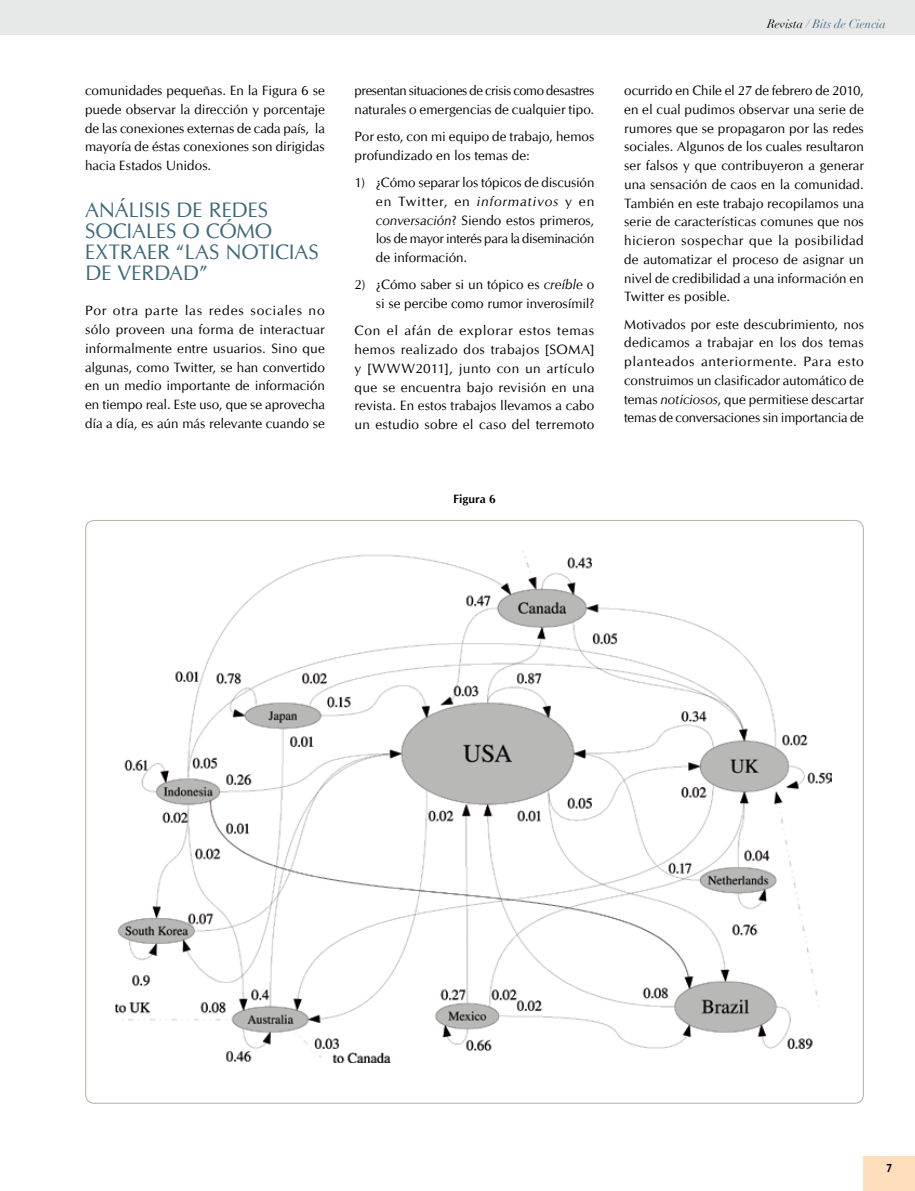
<style>
.page{position:relative;width:915px;height:1191px;background:#fff}
.page>*{position:absolute;margin:0;border:0;box-sizing:border-box;transform-origin:0 0}
.t1{font:21px "CG Omega";color:#3e6a7d}
.t2{font:13.5px/18.8px "CG Omega";color:#000;text-align:justify}
.t3{font:italic 12px "Didot";color:#3e6a7d}
.t4{font:700 12px "CG Omega";letter-spacing:.005em;color:#000}
.t5{font:700 12px "Officina San ITC";color:#000}
.s1{font-style:italic}
.s2{color:#000}
</style>
<div class="page">
<img style="left:115px;top:551px;width:716px;height:511px">
<div style="left:0;top:0;width:914px;height:34px;background:#e7e8e8"></div>
<div style="left:863px;top:1157px;width:51px;height:34px;background:#fedebb"></div>
<p class="t2" style="left:85px;top:81px;width:241px">comunidades pequeñas. En la Figura 6 se puede observar la dirección y porcentaje de las conexiones externas de cada país, la mayoría de éstas conexiones son dirigidas hacia Estados Unidos.</p>
<h1 class="t1" style="left:85px;top:198px;width:25px">Análisis</h1>
<h1 class="t1" style="left:176px;top:198px;width:45px">de redes</h1>
<h1 class="t1" style="left:85px;top:219px;width:13px">sociales</h1>
<h1 class="t1" style="left:182px;top:219px;width:73px">o cómo</h1>
<h1 class="t1" style="left:85px;top:240px;width:37px">extraer</h1>
<h1 class="t1" style="left:176px;top:240px;width:21px">“las</h1>
<h1 class="t1" style="left:225px;top:240px;width:13px">noticias</h1>
<h1 class="t1" style="left:85px;top:261px;width:47px">de verdad</h1>
<h1 class="t1" style="left:199px;top:261px;width:10px">”</h1>
<p class="t2" style="left:85px;top:302px;width:241px">Por otra parte las redes sociales no sólo proveen una forma de interactuar informalmente entre usuarios. Sino que algunas, como Twitter, se han convertido en un medio importante de información en tiempo real. Este uso, que se aprovecha día a día, es aún más relevante cuando se</p>
<p class="t2" style="left:354px;top:81px;width:241px">presentan situaciones de crisis como desastres naturales o emergencias de cualquier tipo.</p>
<p class="t2" style="left:354px;top:127px;width:241px">Por esto, con mi equipo de trabajo, hemos profundizado en los temas de:</p>
<p class="t2" style="left:376px;top:173px;width:220px;text-indent:-21px">1) ¿Cómo separar los tópicos de discusión en Twitter, en <span class="s1">informativos</span> y en <span class="s1">conversación</span>? Siendo estos primeros, los de mayor interés para la diseminación de información.</p>
<p class="t2" style="left:354px;top:276px;width:241px;text-align:right">2) ¿Cómo saber si un tópico es <span class="s1">creíble</span> o si se percibe como rumor inverosímil?</p>
<p class="t2" style="left:354px;top:322px;width:241px">Con el afán de explorar estos temas hemos realizado dos trabajos [SOMA] y [WWW2011], junto con un artículo que se encuentra bajo revisión en una revista. En estos trabajos llevamos a cabo un estudio sobre el caso del terremoto</p>
<p class="t4" style="left:453px;top:492px;width:44px">Figura 6</p>
<p class="t3" style="left:767px;top:16px;width:120px"><span class="s2">Revista</span> / Bits de Ciencia</p>
<p class="t2" style="left:624px;top:81px;width:241px">ocurrido en Chile el 27 de febrero de 2010, en el cual pudimos observar una serie de rumores que se propagaron por las redes sociales. Algunos de los cuales resultaron ser falsos y que contribuyeron a generar una sensación de caos en la comunidad.<br>También en este trabajo recopilamos una serie de características comunes que nos hicieron sospechar que la posibilidad de automatizar el proceso de asignar un nivel de credibilidad a una información en Twitter es posible.</p>
<p class="t2" style="left:624px;top:315px;width:241px">Motivados por este descubrimiento, nos dedicamos a trabajar en los dos temas planteados anteriormente. Para esto construimos un clasificador automático de temas <span class="s1">noticiosos</span>, que permitiese descartar temas de conversaciones sin importancia de</p>
<p class="t5" style="left:885px;top:1160px;width:8px">7</p>
</div>
